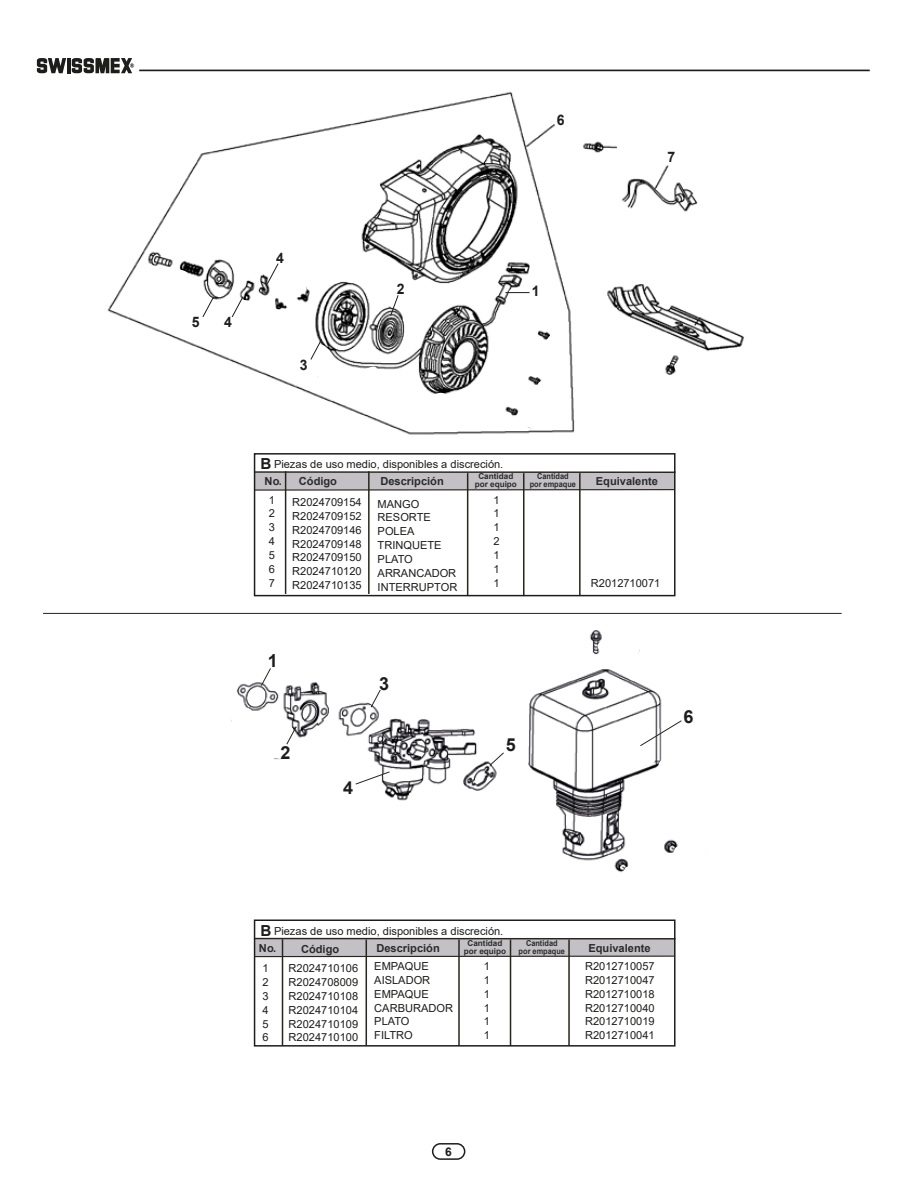
<style>
.page{position:relative;width:918px;height:1188px;background:#fff}
.page>*{position:absolute;margin:0;border:0;box-sizing:border-box;transform-origin:0 0}
.t1{font:700 18px "Arial";color:#1d1d1b}
.t2{font:700 14.55px "Arial";color:#1d1d1b}
.t3{font:13.35px/28.5px "Sim Sun";letter-spacing:.015em;color:#1d1d1b;text-align:justify}
.t4{font:700 12px "Arial";color:#1d1d1b}
.t5{font:11.1px/13.8px "Arial";color:#1d1d1b;text-align:justify}
.t6{font:700 11.1px "Arial";color:#2a2a2c}
.t7{font:700 8.1px/7.8px "Arial";color:#2a2a2c;text-align:center;scale:.91 1}
.t8{font:700 8.1px/7.8px "Arial";color:#2a2a2c;text-align:center}
.s1{font-weight:700;font-size:15.15px}
</style>
<div class="page">
<div style="left:432px;top:1143px;width:33px;height:17px;border:2px solid #1d1d1b;border-radius:8px"></div>
<hr style="left:67px;top:58px;width:4px;height:15px;background:#1d1d1b">
<svg style="left:37px;top:58px;width:29px;height:15px"></svg>
<svg style="left:72px;top:58px;width:62px;height:15px"></svg>
<hr style="left:139px;top:70px;width:731px;height:1px;background:#1d1d1b">
<div style="left:255px;top:472px;width:420px;height:18px;background:#c3c1c5"></div>
<hr style="left:255px;top:471px;width:420px;height:2px;background:#28241e">
<hr style="left:285px;top:472px;width:1px;height:121px;background:#28241e">
<hr style="left:368px;top:472px;width:2px;height:121px;background:#28241e">
<hr style="left:467px;top:474px;width:1px;height:121px;background:#28241e">
<hr style="left:523px;top:474px;width:1px;height:121px;background:#28241e">
<hr style="left:579px;top:474px;width:2px;height:121px;background:#28241e">
<div style="left:254px;top:453px;width:422px;height:143px;border:2px solid #1d1d1b"></div>
<hr style="left:255px;top:489px;width:419px;height:2px;background:#28241e">
<div style="left:255px;top:939px;width:420px;height:17px;background:#c3c1c5"></div>
<hr style="left:255px;top:938px;width:420px;height:2px;background:#28241e">
<hr style="left:282px;top:940px;width:1px;height:105px;background:#28241e">
<hr style="left:366px;top:940px;width:1px;height:105px;background:#28241e">
<hr style="left:510px;top:940px;width:1px;height:105px;background:#28241e">
<hr style="left:458px;top:940px;width:2px;height:105px;background:#28241e">
<hr style="left:568px;top:940px;width:2px;height:105px;background:#28241e">
<div style="left:254px;top:920px;width:422px;height:127px;border:2px solid #1d1d1b"></div>
<hr style="left:255px;top:956px;width:419px;height:1px;background:#28241e">
<img style="left:107px;top:91px;width:637px;height:344px">
<svg style="left:424px;top:392px;width:38px;height:40px"></svg>
<svg style="left:444px;top:112px;width:34px;height:33px"></svg>
<svg style="left:550px;top:106px;width:32px;height:28px"></svg>
<svg style="left:615px;top:133px;width:74px;height:33px"></svg>
<svg style="left:674px;top:359px;width:59px;height:32px"></svg>
<svg style="left:692px;top:273px;width:35px;height:45px"></svg>
<svg style="left:517px;top:381px;width:48px;height:48px"></svg>
<svg style="left:545px;top:333px;width:23px;height:25px"></svg>
<svg style="left:505px;top:257px;width:46px;height:53px"></svg>
<svg style="left:138px;top:232px;width:262px;height:172px"></svg>
<hr style="left:43px;top:613px;width:799px;height:1px;background:#28241e">
<img style="left:237px;top:630px;width:441px;height:243px">
<svg style="left:231px;top:707px;width:21px;height:32px"></svg>
<svg style="left:597px;top:630px;width:45px;height:28px"></svg>
<svg style="left:622px;top:845px;width:56px;height:28px"></svg>
<svg style="left:634px;top:720px;width:48px;height:54px"></svg>
<svg style="left:489px;top:733px;width:33px;height:38px"></svg>
<svg style="left:340px;top:767px;width:51px;height:31px"></svg>
<svg style="left:367px;top:667px;width:38px;height:41px"></svg>
<svg style="left:266px;top:724px;width:31px;height:37px"></svg>
<svg style="left:260px;top:667px;width:12px;height:20px"></svg>
<h2 class="t2" style="left:557px;top:110px;width:9px">6</h2>
<h2 class="t2" style="left:668px;top:146px;width:9px">7</h2>
<h2 class="t2" style="left:192px;top:312px;width:9px">5</h2>
<h2 class="t2" style="left:224px;top:312px;width:9px">4</h2>
<h2 class="t2" style="left:276px;top:247px;width:9px">4</h2>
<h2 class="t2" style="left:300px;top:354px;width:9px">3</h2>
<h2 class="t2" style="left:397px;top:279px;width:9px">2</h2>
<h2 class="t2" style="left:532px;top:281px;width:9px">1</h2>
<p class="t3" style="left:447px;top:447px;width:29px">序号</p>
<p class="t5" style="left:260px;top:458px;width:245px"><span class="s1">B</span> Piezas de uso medio, disponibles a discreción.</p>
<p class="t3" style="left:377px;top:452px;width:49px">数量QTY</p>
<p class="t8" style="left:475px;top:473px;width:44px">Cantidad por equipo</p>
<p class="t7" style="left:530px;top:473px;width:52px">Cantidad<br>por empaque</p>
<p class="t6" style="left:265px;top:474px;width:74px">No. Código</p>
<p class="t6" style="left:380px;top:474px;width:65px">Descripción</p>
<p class="t5" style="left:269px;top:493px;width:8px">1<br>2<br>3<br>4<br>5<br>6<br>7</p>
<p class="t5" style="left:292px;top:495px;width:71px">R2024709154<br>R2024709152<br>R2024709146<br>R2024709148<br>R2024709150<br>R2024710120<br>R2024710135</p>
<p class="t5" style="left:378px;top:497px;width:81px;text-align:left">MANGO<br>RESORTE<br>POLEA<br>TRINQUETE<br>PLATO<br>ARRANCADOR<br>INTERRUPTOR</p>
<p class="t3" style="left:398px;top:503px;width:8px">1<br>1<br>3</p>
<p class="t5" style="left:494px;top:493px;width:8px">1<br>1<br>1<br>2<br>1<br>1<br>1</p>
<p class="t6" style="left:596px;top:473px;width:64px">Equivalente</p>
<p class="t5" style="left:591px;top:576px;width:71px">R2012710071</p>
<h1 class="t1" style="left:268px;top:648px;width:12px">1</h1>
<h1 class="t1" style="left:280px;top:740px;width:12px">2</h1>
<h1 class="t1" style="left:379px;top:671px;width:12px">3</h1>
<h1 class="t1" style="left:343px;top:775px;width:12px">4</h1>
<h1 class="t1" style="left:506px;top:732px;width:12px">5</h1>
<h1 class="t1" style="left:683px;top:704px;width:12px">6</h1>
<p class="t5" style="left:260px;top:924px;width:245px"><span class="s1">B</span> Piezas de uso medio, disponibles a discreción.</p>
<p class="t3" style="left:398px;top:930px;width:8px">1</p>
<p class="t6" style="left:259px;top:941px;width:82px">No. Código</p>
<p class="t6" style="left:376px;top:940px;width:65px">Descripción</p>
<p class="t8" style="left:464px;top:939px;width:44px">Cantidad por equipo</p>
<p class="t7" style="left:519px;top:939px;width:52px">Cantidad<br>por empaque</p>
<p class="t6" style="left:588px;top:940px;width:64px">Equivalente</p>
<p class="t5" style="left:263px;top:961px;width:8px">1<br>2<br>3<br>4<br>5<br>6</p>
<p class="t5" style="left:289px;top:961px;width:71px">R2024710106<br>R2024708009<br>R2024710108<br>R2024710104<br>R2024710109<br>R2024710100</p>
<p class="t5" style="left:374px;top:959px;width:80px;text-align:left">EMPAQUE<br>AISLADOR<br>EMPAQUE<br>CARBURADOR<br>PLATO<br>FILTRO</p>
<p class="t5" style="left:585px;top:959px;width:71px">R2012710057<br>R2012710047<br>R2012710018<br>R2012710040<br>R2012710019<br>R2012710041</p>
<p class="t5" style="left:484px;top:959px;width:8px">1<br>1<br>1<br>1<br>1<br>1</p>
<p class="t4" style="left:445px;top:1143px;width:8px">6</p>
</div>
